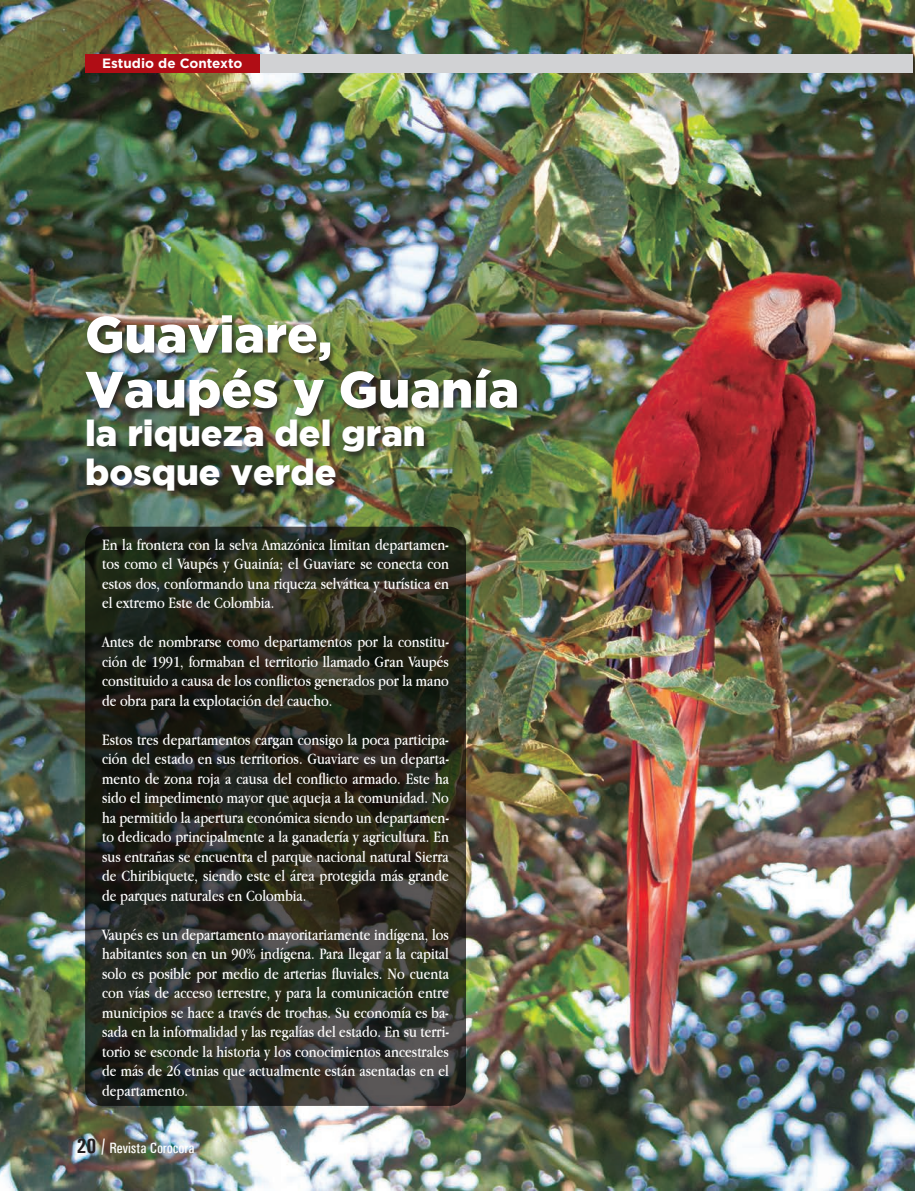
<style>
.page{position:relative;width:915px;height:1191px;background:#fff}
.page>*{position:absolute;margin:0;border:0;box-sizing:border-box;transform-origin:0 0}
.t1{font:900 51px/55.1px "Gotham";color:#fff}
.t2{font:900 36px/38.8px "Gotham";color:#fff}
.t3{font:16.5px/19.5px "Apple Garamond";color:#fff;text-align:justify}
.t4{font:500 condensed 15px "Univers";letter-spacing:-.01em;color:#fff}
.t5{font:700 13.5px "Gotham";color:#fff}
.s1{font-weight:700;font-size:21px;color:#231f20}
.s2{font-size:21px}
</style>
<div class="page">
<img style="left:0;top:0;width:914px;height:1191px">
<svg style="left:85px;top:526px;width:381px;height:580px;background:#27291f"></svg>
<div style="left:85px;top:314px;width:439px;height:185px;background:#231f20;opacity:.75"></div>
<div style="left:244px;top:54px;width:668px;height:18px;background:#d1d2d4"></div>
<div style="left:85px;top:54px;width:174px;height:18px;background:#b00d15"></div>
<p class="t5" style="left:102px;top:55px;width:142px">Estudio de Contexto</p>
<h1 class="t1" style="left:85px;top:306px;width:435px">Guaviare,<br>Vaupés y Guanía</h1>
<h2 class="t2" style="left:85px;top:413px;width:342px">la riqueza del gran bosque verde</h2>
<p class="t3" style="left:102px;top:534px;width:348px">En la frontera con la selva Amazónica limitan departamen&shy;tos como el Vaupés y Guainía; el Guaviare se conecta con estos dos, conformando una riqueza selvática y turística en el extremo Este de Colombia.</p>
<p class="t3" style="left:102px;top:631px;width:348px">Antes de nombrarse como departamentos por la constitu&shy;ción de 1991, formaban el territorio llamado Gran Vaupés constituido a causa de los conflictos generados por la mano de obra para la explotación del caucho.</p>
<p class="t3" style="left:102px;top:729px;width:348px">Estos tres departamentos cargan consigo la poca participa&shy;ción del estado en sus territorios. Guaviare es un departa&shy;mento de zona roja a causa del conflicto armado. Este ha sido el impedimento mayor que aqueja a la comunidad. No ha permitido la apertura económica siendo un departamen&shy;to dedicado principalmente a la ganadería y agricultura. En sus entrañas se encuentra el parque nacional natural Sierra de Chiribiquete, siendo este el área protegida más grande de parques naturales en Colombia.</p>
<p class="t3" style="left:102px;top:924px;width:348px">Vaupés es un departamento mayoritariamente indígena, los habitantes son en un 90% indígena. Para llegar a la capital solo es posible por medio de arterias fluviales. No cuenta con vías de acceso terrestre, y para la comunicación entre municipios se hace a través de trochas. Su economía es ba&shy;sada en la informalidad y las regalías del estado. En su terri&shy;torio se esconde la historia y los conocimientos ancestrales de más de 26 etnias que actualmente están asentadas en el departamento.</p>
<p class="t4" style="left:77px;top:1138px;width:119px"><span class="s1">20</span> <span class="s2">/</span> Revista Corocora</p>
</div>
